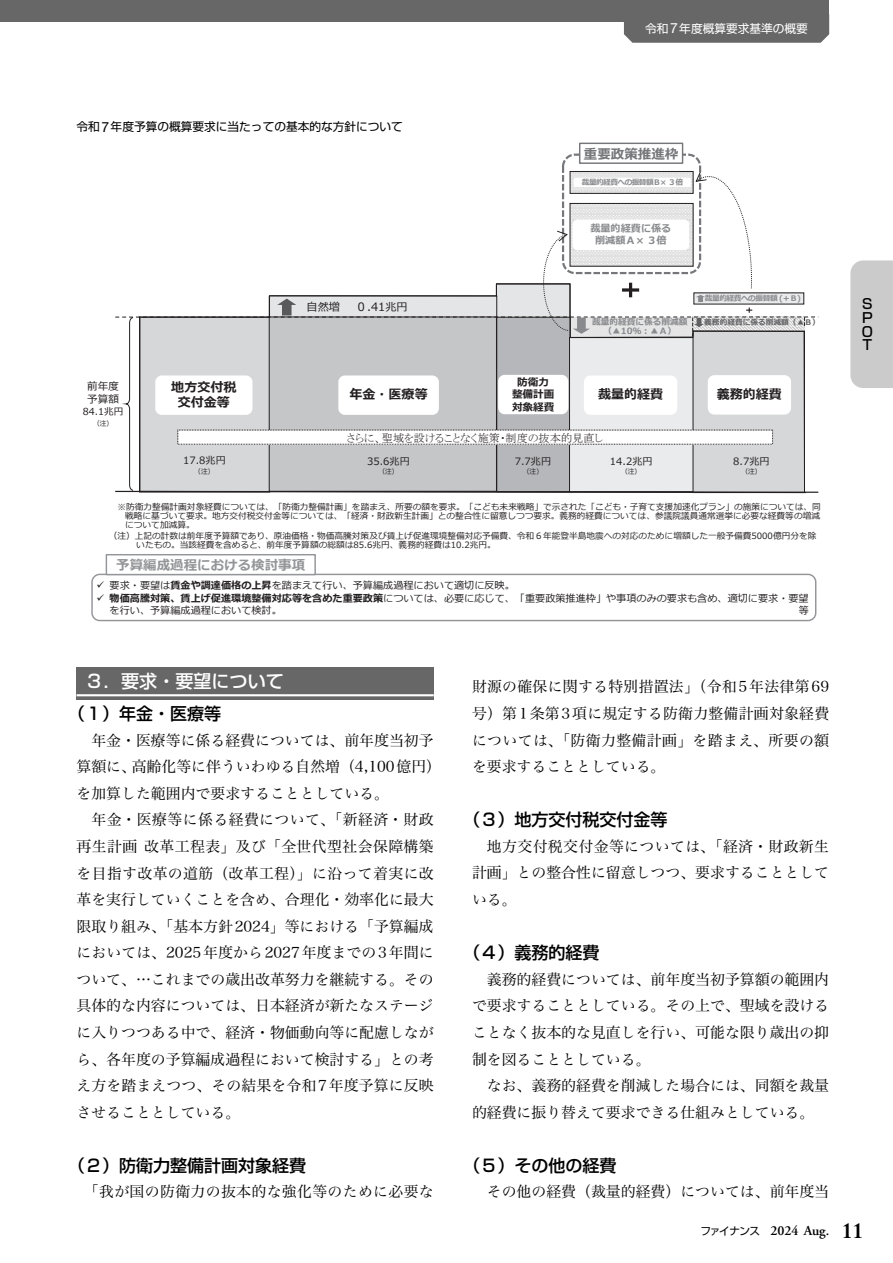
<style>
.page{position:relative;width:893px;height:1263px;background:#fff}
.page>*{position:absolute;margin:0;border:0;box-sizing:border-box;transform-origin:0 0}
.t1{font:500 18px "Shin Go Pr 6 N";color:#fff}
.t2{font:500 16.95px "Shin Go Pr 6 N";color:#000}
.t3{font:14.85px/26.5px "Hiragino Serif Pr 6 N W3";color:#000;text-align:justify}
.t4{font:14.85px "Hiragino Serif Pr 6 N W3";letter-spacing:.025em;color:#000}
.t5{font:600 13.8px "Adobe Garamond Pro";color:#000}
.t6{font:500 13.8px/13.8px "Shin Go Pr 6 N";color:#000;text-align:justify}
.t7{font:700 13.5px "Meiryo";color:#939598}
.t8{font:700 13.5px "Meiryo";color:#75777a}
.t9{font:700 13.05px/15.6px "Meiryo";color:#231f20;text-align:center}
.t10{font:11.7px "Shin Go Pr 6 N";color:#000}
.t11{font:11.7px "Shin Go Pr 6 N";color:#fff}
.t12{font:11.55px "Meiryo";color:#231f20}
.t13{font:11.1px "MS P Mincho";color:#231f20}
.t14{font:11.1px "Meiryo";color:#231f20}
.t15{font:700 10.65px/12.8px "Meiryo";color:#231f20;text-align:center}
.t16{font:10.65px/12.8px "Meiryo";color:#231f20}
.t17{font:10.2px/12.5px "Meiryo";color:#231f20}
.t18{font:700 10.2px/12.1px "Meiryo";color:#888a8d;text-align:center}
.t19{font:9.6px "Meiryo";color:#231f20}
.t20{font:8.7px/8.7px "Meiryo";color:#231f20;text-align:justify}
.t21{font:700 8.7px/9.6px "Meiryo";color:#888a8d;text-align:center}
.t22{font:700 7.65px "Meiryo";letter-spacing:-.075em;color:#888a8d}
.t23{font:700 7.65px "Meiryo";color:#606063}
.t24{font:6.75px "Meiryo";color:#231f20}
.s1{font-family:"Helvetica Neue LT Std";font-size:14.1px}
.s2{font-size:11.1px}
.s3{font-weight:700}
.s4{font-family:"Shin Go Pr 6 N";font-weight:400;font-size:10.65px}
.s5{font-family:"Times LT Std";font-size:21.3px}
</style>
<div class="page">
<div style="left:0;top:0;width:829px;height:21px;background:#676767"></div>
<div style="left:77px;top:666px;width:357px;height:33px;background:#676767"></div>
<hr style="left:77px;top:694px;width:357px;height:2px;background:#fff">
<div style="left:570px;top:171px;width:124px;height:23px;border:1px solid #231f20"></div>
<div style="left:579px;top:143px;width:104px;height:21px;border:1px solid #75777a"></div>
<div style="left:91px;top:574px;width:725px;height:47px;border:1px solid #939598;border-radius:8px"></div>
<div style="left:106px;top:554px;width:210px;height:21px;border:1px solid #939598"></div>
<svg style="left:115px;top:172px;width:704px;height:321px"></svg>
<hr style="left:496px;top:283px;width:74px;height:1px;background:#231f20">
<div style="left:624px;top:21px;width:205px;height:22px;background:#676767"></div>
<div style="left:850px;top:260px;width:43px;height:128px;background:#cbcbcb"></div>
<p class="t11" style="left:645px;top:19px;width:164px">令和<span class="s1">7</span>年度概算要求基準の概要</p>
<p class="t10" style="left:77px;top:117px;width:328px">令和<span class="s1">7</span>年度予算の概算要求に当たっての基本的な方針について</p>
<p class="t14" style="left:307px;top:299px;width:35px">自然増</p>
<p class="t12" style="left:355px;top:299px;width:54px">０.41<span class="s2">兆円</span></p>
<p class="t8" style="left:584px;top:144px;width:96px">重要政策推進枠</p>
<p class="t22" style="left:582px;top:177px;width:103px">裁量的経費への振替額Ｂ× ３倍</p>
<p class="t18" style="left:590px;top:223px;width:83px">裁量的経費に係る削減額Ａ× ３倍</p>
<p class="t21" style="left:592px;top:317px;width:97px">裁量的経費に係る削減額（▲10％：▲Ａ）</p>
<p class="t22" style="left:705px;top:293px;width:97px">裁量的経費への振替額 (＋Ｂ)</p>
<p class="t23" style="left:704px;top:317px;width:117px">義務的経費に係る削減額（▲Ｂ）</p>
<p class="t16" style="left:87px;top:381px;width:33px">前年度予算額</p>
<p class="t19" style="left:83px;top:405px;width:42px">84.1兆円</p>
<p class="t24" style="left:93px;top:419px;width:22px">（注）</p>
<p class="t15" style="left:512px;top:376px;width:44px">防衛力整備計画対象経費</p>
<p class="t9" style="left:171px;top:380px;width:67px">地方交付税交付金等</p>
<p class="t9" style="left:350px;top:388px;width:80px">年金・医療等</p>
<p class="t9" style="left:598px;top:387px;width:67px">裁量的経費</p>
<p class="t9" style="left:717px;top:387px;width:67px">義務的経費</p>
<p class="t13" style="left:347px;top:432px;width:258px">さらに、聖域を設けることなく施策・制度の抜本的見直し</p>
<p class="t17" style="left:183px;top:455px;width:44px">17.8兆円</p>
<p class="t24" style="left:194px;top:467px;width:22px">（注）</p>
<p class="t17" style="left:367px;top:455px;width:44px">35.6兆円</p>
<p class="t24" style="left:378px;top:467px;width:22px">（注）</p>
<p class="t17" style="left:515px;top:455px;width:38px">7.7兆円</p>
<p class="t24" style="left:523px;top:467px;width:22px">（注）</p>
<p class="t17" style="left:610px;top:455px;width:44px">14.2兆円</p>
<p class="t24" style="left:621px;top:467px;width:22px">（注）</p>
<p class="t17" style="left:733px;top:455px;width:38px">8.7兆円</p>
<p class="t24" style="left:741px;top:467px;width:22px">（注）</p>
<p class="t20" style="left:125px;top:503px;width:697px;text-indent:-8px">※防衛力整備計画対象経費については、「防衛力整備計画」を踏まえ、所要の額を要求。「こども未来戦略」で示された「こども・子育て支援加速化プラン」の施策については、同戦略に基づいて要求。地方交付税交付金等については、「経済・財政新生計画」との整合性に留意しつつ要求。義務的経費については、参議院議員通常選挙に必要な経費等の増減について加減算。</p>
<p class="t20" style="left:136px;top:532px;width:682px;text-indent:-28px">（注）上記の計数は前年度予算額であり、原油価格・物価高騰対策及び賃上げ促進環境整備対応予備費、令和６年能登半島地震への対応のために増額した一般予備費5000億円分を除いたもの。当該経費を含めると、前年度予算額の総額は85.6兆円、義務的経費は10.2兆円。</p>
<p class="t7" style="left:116px;top:556px;width:190px">予算編成過程における検討事項</p>
<p class="t17" style="left:97px;top:580px;width:420px">✓ 要求・要望は<span class="s3">賃金や調達価格の上昇</span>を踏まえて行い、予算編成過程において適切に反映。</p>
<p class="t17" style="left:110px;top:592px;width:701px;text-indent:-13px">✓ <span class="s3">物価高騰対策、賃上げ促進環境整備対応等を含めた重要政策</span>については、必要に応じて、「重要政策推進枠」や事項のみの要求も含め、適切に要求・要望を行い、予算編成過程において検討。</p>
<p class="t17" style="left:799px;top:605px;width:12px">等</p>
<p class="t1" style="left:85px;top:666px;width:200px">３．要求・要望について</p>
<p class="t2" style="left:68px;top:699px;width:155px">（１）年金・医療等</p>
<p class="t3" style="left:77px;top:725px;width:366px;text-align:left;text-indent:15px">年金・医療等に係る経費については、前年度当初予算額に、高齢化等に伴ういわゆる自然増（4,100億円）を加算した範囲内で要求することとしている。</p>
<p class="t3" style="left:77px;top:805px;width:359px;text-indent:15px">年金・医療等に係る経費について、「新経済・財政再生計画改革工程表」及び「全世代型社会保障構築を目指す改革の道筋（改革工程）」に沿って着実に改革を実行していくことを含め、合理化・効率化に最大限取り組み、「基本方針2024」等における「予算編成においては、2025年度から2027年度までの3年間について、…これまでの歳出改革努力を継続する。その具体的な内容については、日本経済が新たなステージに入りつつある中で、経済・物価動向等に配慮しながら、各年度の予算編成過程において検討する」との考え方を踏まえつつ、その結果を令和7年度予算に反映させることとしている。</p>
<p class="t2" style="left:68px;top:1151px;width:240px">（２）防衛力整備計画対象経費</p>
<p class="t4" style="left:84px;top:1179px;width:351px">「我が国の防衛力の抜本的な強化等のために必要な</p>
<p class="t3" style="left:472px;top:672px;width:359px">財源の確保に関する特別措置法」（令和5年法律第69号）第1条第3項に規定する防衛力整備計画対象経費については、「防衛力整備計画」を踏まえ、所要の額を要求することとしている。</p>
<p class="t2" style="left:463px;top:806px;width:206px">（３）地方交付税交付金等</p>
<p class="t3" style="left:472px;top:832px;width:359px;text-indent:15px">地方交付税交付金等については、「経済・財政新生計画」との整合性に留意しつつ、要求することとしている。</p>
<p class="t2" style="left:463px;top:939px;width:138px">（４）義務的経費</p>
<p class="t3" style="left:472px;top:964px;width:359px;text-indent:15px">義務的経費については、前年度当初予算額の範囲内で要求することとしている。その上で、聖域を設けることなく抜本的な見直しを行い、可能な限り歳出の抑制を図ることとしている。</p>
<p class="t3" style="left:472px;top:1071px;width:359px;text-indent:15px">なお、義務的経費を削減した場合には、同額を裁量的経費に振り替えて要求できる仕組みとしている。</p>
<p class="t2" style="left:463px;top:1151px;width:155px">（５）その他の経費</p>
<p class="t3" style="left:487px;top:1177px;width:344px">その他の経費（裁量的経費）については、前年度当</p>
<p class="t6" style="left:860px;top:296px;width:13px">ＳＰＯＴ</p>
<p class="t5" style="left:700px;top:1223px;width:164px"><span class="s4">ファイナンス</span> 2024 Aug. <span class="s5">11</span></p>
</div>
